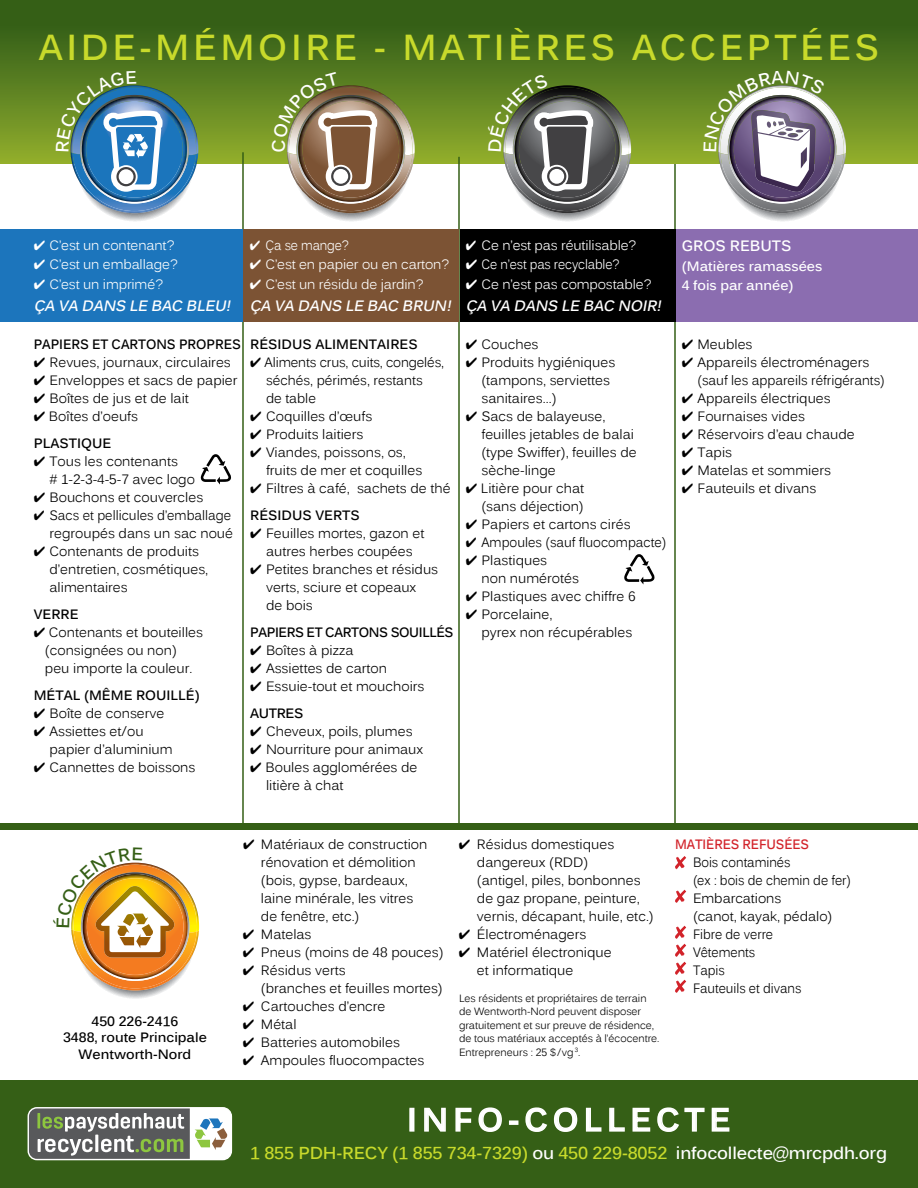
<style>
.page{position:relative;width:918px;height:1188px;background:#fff}
.page>*{position:absolute;margin:0;border:0;box-sizing:border-box;transform-origin:0 0}
.t1{font:700 36px "Kalinga";letter-spacing:.1em;color:#c8da2b}
.t2{font:700 31.5px "Kalinga";letter-spacing:.17em;color:#fff}
.t3{font:700 17.25px "Kalinga";letter-spacing:-.01em;color:#c8da2b}
.t4{font:italic 700 15px "Kalinga";color:#fff}
.t5{font:700 15px "Kalinga";color:#fff}
.t6{font:13.5px/18px "Kalinga";color:#000}
.t7{font:13.5px "Kalinga";letter-spacing:-.01em;color:#fff}
.t8{font:13.5px/18px "Kalinga";color:#000;scale:.92 1}
.t9{font:700 13.5px/16.5px "Kalinga";color:#000;text-align:center}
.t10{font:13.5px/18px "Kalinga";color:#000;text-align:right;scale:.94 1}
.t11{font:13.5px/18px "Kalinga";color:#000;scale:.96 1}
.t12{font:13.5px "Kalinga";letter-spacing:-.01em;color:#fff;scale:.91 1}
.t13{font:700 13.5px/19.5px "Kalinga";color:#fff}
.t14{font:700 13.5px "Kalinga";letter-spacing:-.03em;color:#000;scale:.96 1}
.t15{font:700 13.5px "Kalinga";color:#000;scale:.95 1}
.t16{font:700 13.5px "Kalinga";letter-spacing:-.005em;color:#d2232a;scale:.92 1}
.t17{font:10.5px/13.5px "Kalinga";letter-spacing:-.005em;color:#000}
.s1{font-weight:700}
.s2{color:#fff}
</style>
<div class="page">
<hr style="left:674px;top:131px;width:2px;height:697px;background:#355f16">
<div style="left:0;top:0;width:918px;height:163px;background:linear-gradient(to bottom,#285414,#8eab2d)"></div>
<hr style="left:242px;top:152px;width:2px;height:675px;background:#355f16">
<hr style="left:458px;top:157px;width:2px;height:670px;background:#355f16">
<svg style="left:675px;top:890px;width:11px;height:13px"></svg>
<svg style="left:675px;top:926px;width:11px;height:67px"></svg>
<div style="left:0;top:1080px;width:918px;height:108px;background:#355f16"></div>
<div style="left:409px;top:1108px;width:5px;height:24px;border:2px solid #fff"></div>
<svg style="left:424px;top:1107px;width:22px;height:25px"></svg>
<svg style="left:455px;top:1107px;width:17px;height:25px"></svg>
<svg style="left:478px;top:1107px;width:24px;height:25px"></svg>
<div style="left:509px;top:1120px;width:9px;height:5px;border:2px solid #fff"></div>
<svg style="left:525px;top:1107px;width:53px;height:25px"></svg>
<svg style="left:585px;top:1107px;width:17px;height:25px"></svg>
<svg style="left:609px;top:1107px;width:16px;height:25px"></svg>
<svg style="left:632px;top:1107px;width:73px;height:25px"></svg>
<svg style="left:711px;top:1107px;width:19px;height:25px"></svg>
<svg style="left:27px;top:1107px;width:206px;height:54px;background:#92978f"></svg>
<div style="left:0;top:824px;width:918px;height:6px;background:#355f16"></div>
<div style="left:675px;top:230px;width:243px;height:92px;background:#8b6db0"></div>
<div style="left:460px;top:230px;width:216px;height:92px;background:#000"></div>
<svg style="left:201px;top:454px;width:30px;height:31px"></svg>
<div style="left:243px;top:230px;width:216px;height:92px;background:#7c5334"></div>
<div style="left:0;top:230px;width:243px;height:92px;background:#1c75bc"></div>
<svg style="left:624px;top:554px;width:31px;height:31px"></svg>
<svg style="left:675px;top:856px;width:11px;height:13px"></svg>
<svg style="left:56px;top:71px;width:142px;height:150px"></svg>
<svg style="left:272px;top:72px;width:143px;height:149px"></svg>
<svg style="left:487px;top:74px;width:144px;height:147px"></svg>
<svg style="left:703px;top:71px;width:141px;height:150px"></svg>
<img style="left:71px;top:862px;width:128px;height:137px">
<h1 class="t1" style="left:39px;top:24px;width:842px">AIDE-MÉMOIRE - MATIÈRES ACCEPTÉES</h1>
<p class="t7" style="left:34px;top:236px;width:142px">✔ C’est un contenant?</p>
<p class="t7" style="left:34px;top:256px;width:146px">✔ C’est un emballage?</p>
<p class="t7" style="left:34px;top:275px;width:131px">✔ C’est un imprimé?</p>
<p class="t4" style="left:34px;top:296px;width:202px">ÇA VA DANS LE BAC BLEU!</p>
<p class="t15" style="left:34px;top:335px;width:220px">PAPIERS ET CARTONS PROPRES</p>
<p class="t6" style="left:34px;top:353px;width:199px">✔ Revues, journaux, circulaires</p>
<p class="t6" style="left:34px;top:371px;width:205px">✔ Enveloppes et sacs de papier</p>
<p class="t6" style="left:34px;top:389px;width:157px">✔ Boîtes de jus et de lait</p>
<p class="t6" style="left:34px;top:403px;width:106px;line-height:27px">✔ Boîtes d’oeufs<br><span class="s1">PLASTIQUE</span></p>
<p class="t6" style="left:50px;top:452px;width:147px;text-indent:-16px">✔ Tous les contenants<br># 1-2-3-4-5-7 avec logo</p>
<p class="t6" style="left:34px;top:488px;width:171px">✔ Bouchons et couvercles</p>
<p class="t10" style="left:34px;top:506px;width:214px">✔ Sacs et pellicules d’emballage regroupés dans un sac noué</p>
<p class="t6" style="left:50px;top:542px;width:160px;text-indent:-16px">✔ Contenants de produits d’entretien, cosmétiques, alimentaires</p>
<p class="t9" style="left:34px;top:607px;width:46px">VERRE</p>
<p class="t6" style="left:45px;top:623px;width:160px;text-indent:-11px">✔ Contenants et bouteilles (consignées ou non) peu importe la couleur.</p>
<p class="t9" style="left:34px;top:688px;width:168px">MÉTAL (MÊME ROUILLÉ)</p>
<p class="t6" style="left:34px;top:704px;width:132px">✔ Boîte de conserve</p>
<p class="t6" style="left:50px;top:722px;width:125px;text-indent:-16px">✔ Assiettes et/ou papier d’aluminium</p>
<p class="t6" style="left:34px;top:758px;width:163px">✔ Cannettes de boissons</p>
<p class="t12" style="left:250px;top:236px;width:111px">✔ Ça se mange?</p>
<p class="t7" style="left:250px;top:256px;width:201px">✔ C’est en papier ou en carton?</p>
<p class="t7" style="left:250px;top:275px;width:175px">✔ C’est un résidu de jardin?</p>
<p class="t4" style="left:250px;top:296px;width:207px">ÇA VA DANS LE BAC BRUN!</p>
<p class="t9" style="left:250px;top:337px;width:169px">RÉSIDUS ALIMENTAIRES</p>
<p class="t11" style="left:266px;top:353px;width:187px;text-indent:-16px">✔ Aliments crus, cuits, congelés, séchés, périmés, restants<br>de table</p>
<p class="t6" style="left:250px;top:407px;width:124px">✔ Coquilles d’œufs</p>
<p class="t6" style="left:250px;top:425px;width:115px">✔ Produits laitiers</p>
<p class="t6" style="left:266px;top:443px;width:158px;text-indent:-16px">✔ Viandes, poissons, os, fruits de mer et coquilles</p>
<p class="t6" style="left:250px;top:475px;width:202px;line-height:27px">✔ Filtres à café, sachets de thé<br><span class="s1">RÉSIDUS VERTS</span></p>
<p class="t6" style="left:250px;top:524px;width:176px;text-align:center">✔ Feuilles mortes, gazon et autres herbes coupées</p>
<p class="t6" style="left:266px;top:560px;width:174px;text-indent:-16px">✔ Petites branches et résidus verts, sciure et copeaux<br>de bois</p>
<p class="t14" style="left:250px;top:623px;width:213px">PAPIERS ET CARTONS SOUILLÉS</p>
<p class="t6" style="left:250px;top:641px;width:105px">✔ Boîtes à pizza</p>
<p class="t6" style="left:250px;top:659px;width:138px">✔ Assiettes de carton</p>
<p class="t6" style="left:250px;top:673px;width:176px;line-height:27px">✔ Essuie-tout et mouchoirs<br><span class="s1">AUTRES</span></p>
<p class="t6" style="left:250px;top:722px;width:164px">✔ Cheveux, poils, plumes</p>
<p class="t6" style="left:250px;top:740px;width:174px">✔ Nourriture pour animaux</p>
<p class="t6" style="left:266px;top:758px;width:153px;text-indent:-16px">✔ Boules agglomérées de litière à chat</p>
<p class="t7" style="left:466px;top:236px;width:172px">✔ Ce n’est pas réutilisable?</p>
<p class="t12" style="left:466px;top:256px;width:171px">✔ Ce n’est pas recyclable?</p>
<p class="t7" style="left:466px;top:275px;width:187px">✔ Ce n’est pas compostable?</p>
<p class="t4" style="left:466px;top:296px;width:201px">ÇA VA DANS LE BAC NOIR!</p>
<p class="t6" style="left:466px;top:335px;width:74px">✔ Couches</p>
<p class="t6" style="left:482px;top:353px;width:135px;text-indent:-16px">✔ Produits hygiéniques (tampons, serviettes sanitaires...)</p>
<p class="t6" style="left:482px;top:407px;width:157px;text-indent:-16px">✔ Sacs de balayeuse, feuilles jetables de balai (type Swiffer), feuilles de sèche-linge</p>
<p class="t6" style="left:466px;top:479px;width:120px;text-align:right">✔ Litière pour chat (sans déjection)</p>
<p class="t6" style="left:466px;top:515px;width:166px">✔ Papiers et cartons cirés</p>
<p class="t10" style="left:466px;top:533px;width:215px">✔ Ampoules (sauf fluocompacte)</p>
<p class="t6" style="left:482px;top:551px;width:99px;text-indent:-16px">✔ Plastiques<br>non numérotés</p>
<p class="t6" style="left:466px;top:587px;width:171px">✔ Plastiques avec chiffre 6</p>
<p class="t6" style="left:482px;top:605px;width:152px;text-indent:-16px">✔ Porcelaine,<br>pyrex non récupérables</p>
<p class="t5" style="left:682px;top:236px;width:111px">GROS REBUTS</p>
<p class="t13" style="left:682px;top:257px;width:142px">(Matières ramassées<br>4 fois par année)</p>
<p class="t6" style="left:682px;top:335px;width:72px">✔ Meubles</p>
<p class="t6" style="left:697px;top:353px;width:189px;text-indent:-16px">✔ Appareils électroménagers (sauf les appareils réfrigérants)</p>
<p class="t6" style="left:682px;top:389px;width:151px">✔ Appareils électriques</p>
<p class="t6" style="left:682px;top:407px;width:125px">✔ Fournaises vides</p>
<p class="t6" style="left:682px;top:425px;width:174px">✔ Réservoirs d’eau chaude</p>
<p class="t6" style="left:682px;top:443px;width:52px">✔ Tapis</p>
<p class="t6" style="left:682px;top:461px;width:151px">✔ Matelas et sommiers</p>
<p class="t6" style="left:682px;top:479px;width:136px">✔ Fauteuils et divans</p>
<p class="t9" style="left:63px;top:1014px;width:145px">450 226-2416<br>3488, route Principale<br>Wentworth-Nord</p>
<p class="t6" style="left:261px;top:836px;width:168px;text-indent:-18px">✔ Matériaux de construction rénovation et démolition (bois, gypse, bardeaux, laine minérale, les vitres de fenêtre, etc.)</p>
<p class="t6" style="left:243px;top:926px;width:70px">✔ Matelas</p>
<p class="t6" style="left:243px;top:944px;width:202px">✔ Pneus (moins de 48 pouces)</p>
<p class="t6" style="left:261px;top:962px;width:183px;text-indent:-18px">✔ Résidus verts<br>(branches et feuilles mortes)</p>
<p class="t6" style="left:243px;top:997px;width:144px">✔ Cartouches d’encre</p>
<p class="t6" style="left:243px;top:1015px;width:55px">✔ Métal</p>
<p class="t6" style="left:243px;top:1033px;width:159px">✔ Batteries automobiles</p>
<p class="t6" style="left:243px;top:1051px;width:183px">✔ Ampoules fluocompactes</p>
<p class="t6" style="left:477px;top:835px;width:178px;text-indent:-18px">✔ Résidus domestiques dangereux (RDD)<br>(antigel, piles, bonbonnes de gaz propane, peinture, vernis, décapant, huile, etc.)</p>
<p class="t6" style="left:459px;top:925px;width:129px">✔ Électroménagers</p>
<p class="t6" style="left:477px;top:943px;width:136px;text-indent:-18px">✔ Matériel électronique et informatique</p>
<p class="t17" style="left:459px;top:992px;width:202px">Les résidents et propriétaires de terrain de Wentworth-Nord peuvent disposer gratuitement et sur preuve de résidence, de tous matériaux acceptés à l’écocentre.<br>Entrepreneurs : 25 $/vg <sup>3</sup>.</p>
<p class="t16" style="left:675px;top:835px;width:147px">MATIÈRES REFUSÉES</p>
<p class="t8" style="left:693px;top:854px;width:173px">Bois contaminés<br>(ex : bois de chemin de fer)<br>Embarcations<br>(canot, kayak, pédalo)<br>Fibre de verre<br>Vêtements<br>Tapis<br>Fauteuils et divans</p>
<h2 class="t2" style="left:407px;top:1099px;width:324px">INFO-COLLECTE</h2>
<p class="t3" style="left:250px;top:1142px;width:639px">1 855 PDH-RECY (1 855 734-7329) <span class="s2">ou</span> 450 229-8052 <span class="s2">infocollecte@mrcpdh.org</span></p>
</div>
